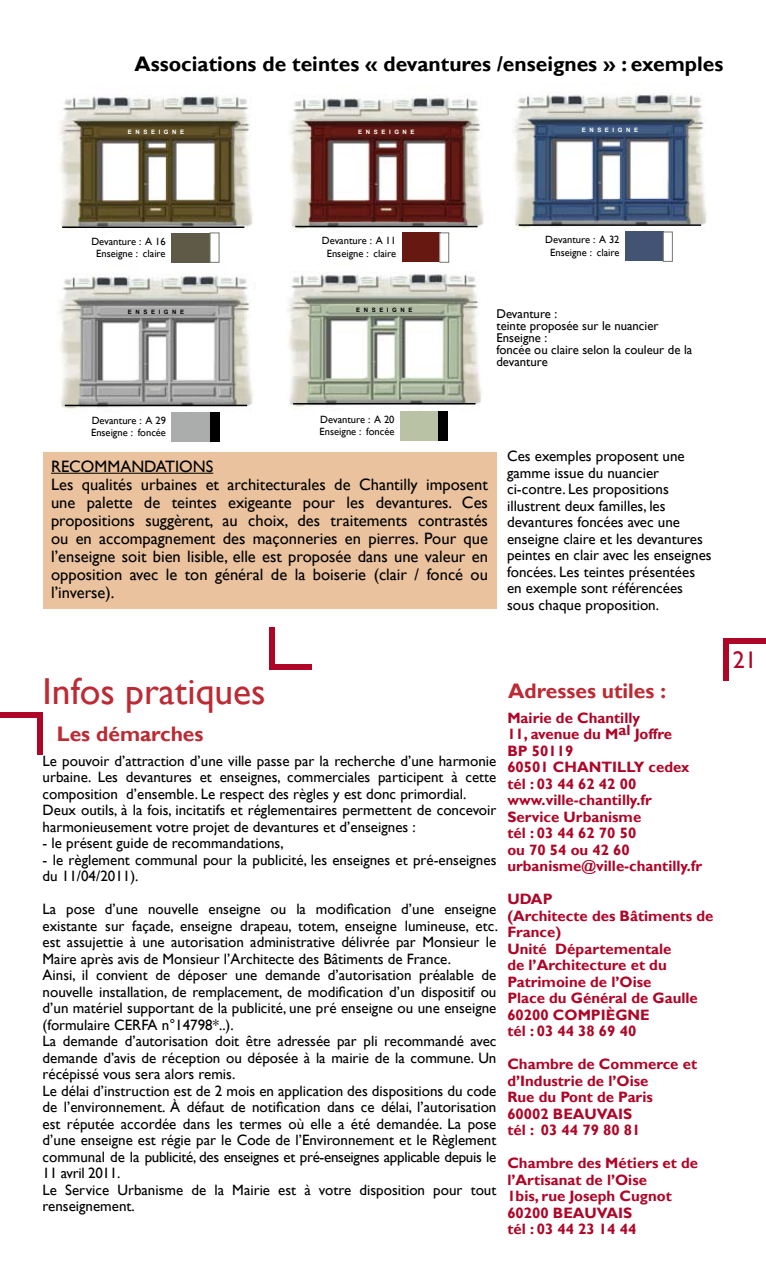
<style>
.page{position:relative;width:766px;height:1276px;background:#fff}
.page>*{position:absolute;margin:0;border:0;box-sizing:border-box;transform-origin:0 0}
.t1{font:37.5px "Gill Sans";color:#bc2a33}
.t2{font:24px "Gill Sans";color:#af0527}
.t3{font:700 21px "Gill Sans";color:#000}
.t4{font:700 21px "Gill Sans";color:#bc2a33}
.t5{font:16.5px/18px "Gill Sans";color:#000}
.t6{font:15px/16.5px "Gill Sans";color:#000}
.t7{font:700 15px/16.5px "Gill Sans";color:#af0527}
.t8{font:12.75px/12px "Gill Sans";color:#000}
.t9{font:10.5px/12.6px "Gill Sans";color:#000;text-align:center}
.t10{font:700 6px "Arial";letter-spacing:.6em;color:#fff}
.t11{font:700 6px "Arial";letter-spacing:.6em;color:#000}
</style>
<div class="page">
<div style="left:723px;top:638px;width:5px;height:42px;background:#af0527"></div>
<div style="left:723px;top:638px;width:42px;height:5px;background:#af0527"></div>
<img style="left:59px;top:94px;width:194px;height:144px">
<div style="left:171px;top:233px;width:39px;height:29px;background:#5f5a47"></div>
<div style="left:210px;top:233px;width:9px;height:29px;background:#fff"></div>
<hr style="left:62px;top:226px;width:182px;height:2px;background:#000">
<img style="left:288px;top:274px;width:194px;height:141px">
<hr style="left:293px;top:403px;width:182px;height:1px;background:#000">
<div style="left:400px;top:411px;width:38px;height:29px;background:#bac2a6"></div>
<div style="left:438px;top:411px;width:9px;height:29px;background:#000"></div>
<div style="left:43px;top:452px;width:453px;height:156px;background:#eac29e"></div>
<hr style="left:51px;top:473px;width:162px;height:1px;background:#000">
<img style="left:290px;top:95px;width:194px;height:143px">
<hr style="left:295px;top:226px;width:182px;height:1px;background:#000">
<div style="left:402px;top:232px;width:38px;height:30px;background:#671811"></div>
<div style="left:439px;top:233px;width:9px;height:29px;background:#fff"></div>
<div style="left:439px;top:233px;width:10px;height:29px;border:1px solid #777771"></div>
<img style="left:513px;top:93px;width:194px;height:143px">
<hr style="left:518px;top:224px;width:183px;height:2px;background:#000">
<div style="left:625px;top:232px;width:38px;height:29px;background:#425374"></div>
<div style="left:663px;top:232px;width:9px;height:29px;background:#fff"></div>
<div style="left:663px;top:232px;width:9px;height:29px;border:1px solid #777771"></div>
<img style="left:59px;top:274px;width:194px;height:143px">
<hr style="left:65px;top:405px;width:182px;height:1px;background:#000">
<div style="left:172px;top:412px;width:38px;height:29px;background:#abadac"></div>
<div style="left:210px;top:412px;width:9px;height:29px;background:#000"></div>
<div style="left:0;top:712px;width:43px;height:6px;background:#af0527"></div>
<div style="left:37px;top:712px;width:6px;height:43px;background:#af0527"></div>
<div style="left:269px;top:664px;width:43px;height:6px;background:#af0527"></div>
<div style="left:269px;top:627px;width:6px;height:43px;background:#af0527"></div>
<h3 class="t3" style="left:134px;top:51px;width:590px">Associations de teintes « devantures /enseignes » : exemples</h3>
<p class="t10" style="left:128px;top:128px;width:58px">ENSEIGNE</p>
<p class="t10" style="left:358px;top:128px;width:58px">ENSEIGNE</p>
<p class="t10" style="left:581px;top:126px;width:58px">ENSEIGNE</p>
<p class="t9" style="left:91px;top:235px;width:76px">Devanture : A 16<br>Enseigne : claire</p>
<p class="t11" style="left:128px;top:307px;width:58px">ENSEIGNE</p>
<p class="t9" style="left:322px;top:235px;width:76px">Devanture : A 11<br>Enseigne : claire</p>
<p class="t11" style="left:356px;top:306px;width:58px">ENSEIGNE</p>
<p class="t9" style="left:545px;top:234px;width:76px">Devanture : A 32<br>Enseigne : claire</p>
<p class="t8" style="left:496px;top:307px;width:197px">Devanture :<br>teinte proposée sur le nuancier<br>Enseigne :<br>foncée ou claire selon la couleur de la devanture</p>
<p class="t9" style="left:91px;top:414px;width:76px;text-align:left">Devanture : A 29<br>Enseigne : foncée</p>
<p class="t9" style="left:319px;top:413px;width:76px;text-align:left">Devanture : A 20<br>Enseigne : foncée</p>
<p class="t5" style="left:51px;top:458px;width:438px">RECOMMANDATIONS<br>Les qualités urbaines et architecturales de Chantilly imposent une palette de teintes exigeante pour les devantures. Ces propositions suggèrent, au choix, des traitements contrastés ou en accompagnement des maçonneries en pierres. Pour que l’enseigne soit bien lisible, elle est proposée dans une valeur en opposition avec le ton général de la boiserie (clair / foncé ou l’inverse).</p>
<p class="t6" style="left:507px;top:448px;width:206px">Ces exemples proposent une gamme issue du nuancier ci-contre. Les propositions illustrent deux familles, les devantures foncées avec une enseigne claire et les devantures peintes en clair avec les enseignes foncées. Les teintes présentées en exemple sont référencées sous chaque proposition.</p>
<h1 class="t1" style="left:43px;top:669px;width:224px">Infos pratiques</h1>
<h3 class="t4" style="left:57px;top:721px;width:148px">Les démarches</h3>
<p class="t6" style="left:43px;top:752px;width:455px">Le pouvoir d’attraction d’une ville passe par la recherche d’une harmonie urbaine. Les devantures et enseignes, commerciales participent à cette composition d’ensemble. Le respect des règles y est donc primordial.<br>Deux outils, à la fois, incitatifs et réglementaires permettent de concevoir harmonieusement votre projet de devantures et d’enseignes :</p>
<p class="t6" style="left:43px;top:835px;width:242px">- le présent guide de recommandations,</p>
<p class="t6" style="left:43px;top:851px;width:455px">- le règlement communal pour la publicité, les enseignes et pré-enseignes du 11/04/2011).</p>
<p class="t6" style="left:43px;top:901px;width:457px">La pose d’une nouvelle enseigne ou la modification d’une enseigne existante sur façade, enseigne drapeau, totem, enseigne lumineuse, etc. est assujettie à une autorisation administrative délivrée par Monsieur le Maire après avis de Monsieur l’Architecte des Bâtiments de France.<br>Ainsi, il convient de déposer une demande d’autorisation préalable de nouvelle installation, de remplacement, de modification d’un dispositif ou d’un matériel supportant de la publicité, une pré enseigne ou une enseigne (formulaire CERFA n°14798*..).<br>La demande d’autorisation doit être adressée par pli recommandé avec demande d’avis de réception ou déposée à la mairie de la commune. Un récépissé vous sera alors remis.<br>Le délai d’instruction est de 2 mois en application des dispositions du code de l’environnement. à défaut de notification dans ce délai, l’autorisation est réputée accordée dans les termes où elle a été demandée. La pose d’une enseigne est régie par le Code de l’Environnement et le Règlement communal de la publicité, des enseignes et pré-enseignes applicable depuis le 11 avril 2011.<br>Le Service Urbanisme de la Mairie est à votre disposition pour tout renseignement.</p>
<h3 class="t4" style="left:508px;top:678px;width:159px">Adresses utiles :</h3>
<p class="t7" style="left:507px;top:710px;width:196px">Mairie de Chantilly<br>11, avenue du Mal Joffre<br>BP 50119<br>60501 CHANTILLY cedex tél : 03 44 62 42 00 www.ville-chantilly.fr<br>Service Urbanisme<br>tél : 03 44 62 70 50<br>ou 70 54 ou 42 60 urbanisme@ville-chantilly.fr</p>
<p class="t7" style="left:507px;top:891px;width:207px">UDAP<br>(Architecte des Bâtiments de<br>France)<br>Unité Départementale<br>de l’Architecture et du<br>Patrimoine de l’Oise<br>Place du Général de Gaulle<br>60200 COMPIèGNE<br>tél : 03 44 38 69 40</p>
<p class="t7" style="left:507px;top:1056px;width:191px">Chambre de Commerce et d’Industrie de l’Oise<br>Rue du Pont de Paris<br>60002 BEAUVAIS<br>tél : 03 44 79 80 81</p>
<p class="t7" style="left:507px;top:1155px;width:192px">Chambre des Métiers et de l’Artisanat de l’Oise<br>1bis, rue Joseph Cugnot<br>60200 BEAUVAIS<br>tél : 03 44 23 14 44</p>
<h2 class="t2" style="left:732px;top:645px;width:25px">21</h2>
</div>
